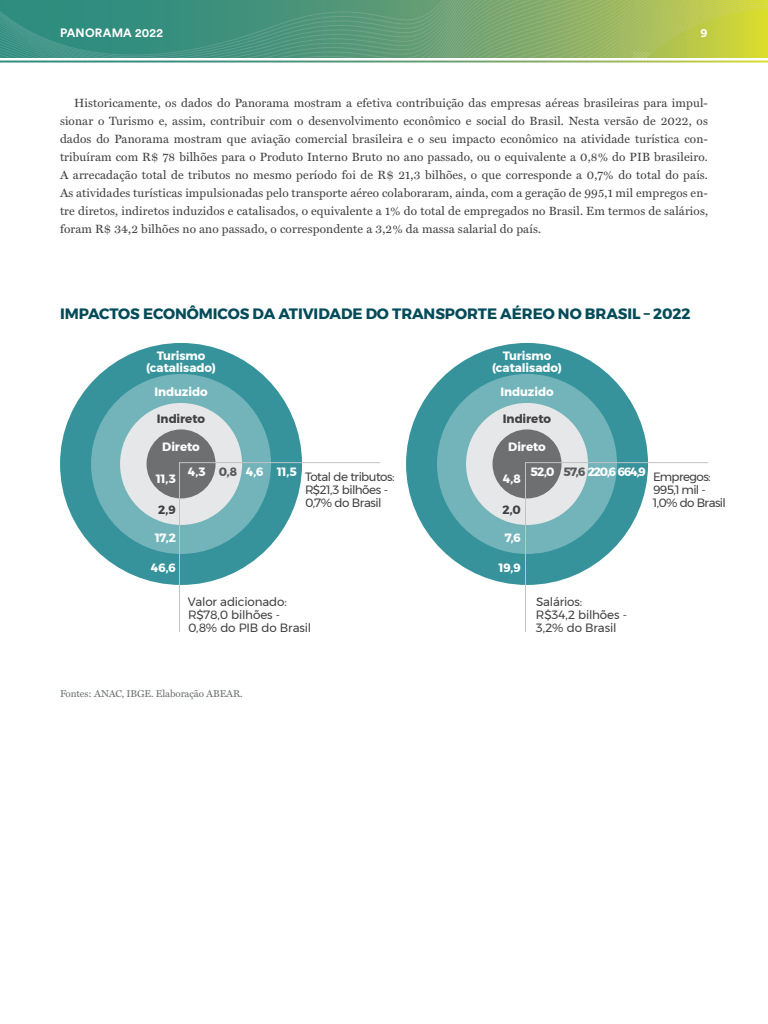
<style>
.page{position:relative;width:768px;height:1024px;background:#fff}
.page>*{position:absolute;margin:0;border:0;box-sizing:border-box;transform-origin:0 0}
.t1{font:700 15px "Montserrat";letter-spacing:-.005em;color:#044b5a}
.t2{font:12px/18px "Miller Text";letter-spacing:.01em;color:#414142;text-align:justify}
.t3{font:700 12px/12px "Montserrat";letter-spacing:-.01em;color:#fff;text-align:center}
.t4{font:12px/13px "Montserrat";letter-spacing:-.03em;color:#414142}
.t5{font:12px/13px "Montserrat";letter-spacing:-.01em;color:#414142}
.t6{font:12px/13px "Montserrat";letter-spacing:-.05em;color:#414142}
.t7{font:700 12px "Montserrat";letter-spacing:-.005em;color:#414142}
.t8{font:700 12px "Circular Std";letter-spacing:.015em;color:#fff}
.t9{font:10px "Miller Text";letter-spacing:-.01em;color:#6d6f71}
.s1{color:#58595b}
</style>
<div class="page">
<svg style="left:0;top:0;width:768px;height:58px"></svg>
<svg style="left:632px;top:31px;width:136px;height:27px"></svg>
<div style="left:60px;top:343px;width:242px;height:242px;background:#36939c;border-radius:50%"></div>
<div style="left:406px;top:343px;width:242px;height:242px;background:#36939c;border-radius:50%"></div>
<div style="left:91px;top:374px;width:180px;height:180px;background:#72b4ba;border-radius:50%"></div>
<div style="left:437px;top:374px;width:180px;height:180px;background:#72b4ba;border-radius:50%"></div>
<div style="left:120px;top:403px;width:122px;height:122px;background:#e6e7e8;border-radius:50%"></div>
<div style="left:466px;top:403px;width:122px;height:122px;background:#e6e7e8;border-radius:50%"></div>
<div style="left:147px;top:429px;width:69px;height:69px;background:#6d6f71;border-radius:50%"></div>
<div style="left:493px;top:429px;width:69px;height:69px;background:#6d6f71;border-radius:50%"></div>
<svg style="left:178px;top:462px;width:202px;height:170px"></svg>
<svg style="left:524px;top:462px;width:184px;height:170px"></svg>
<p class="t8" style="left:60px;top:25px;width:104px">PANORAMA 2022</p>
<p class="t8" style="left:701px;top:25px;width:8px">9</p>
<p class="t2" style="left:60px;top:94px;width:650px;text-indent:14px">Historicamente, os dados do Panorama mostram a efetiva contribuição das empresas aéreas brasileiras para impul&shy;sionar o Turismo e, assim, contribuir com o desenvolvimento econômico e social do Brasil. Nesta versão de 2022, os dados do Panorama mostram que aviação comercial brasileira e o seu impacto econômico na atividade turística con&shy;tribuíram com R$ 78 bilhões para o Produto Interno Bruto no ano passado, ou o equivalente a 0,8% do PIB brasileiro.<br>A arrecadação total de tributos no mesmo período foi de R$ 21,3 bilhões, o que corresponde a 0,7% do total do país.<br>As atividades turísticas impulsionadas pelo transporte aéreo colaboraram, ainda, com a geração de 995,1 mil empregos en&shy;tre diretos, indiretos induzidos e catalisados, o equivalente a 1% do total de empregados no Brasil. Em termos de salários, foram R$ 34,2 bilhões no ano passado, o correspondente a 3,2% da massa salarial do país.</p>
<p class="t1" style="left:60px;top:302px;width:632px">IMPACTOS ECONÔMICOS DA ATIVIDADE DO TRANSPORTE AÉREO NO BRASIL – 2022</p>
<p class="t3" style="left:146px;top:349px;width:71px">Turismo (catalisado)</p>
<p class="t3" style="left:492px;top:349px;width:71px">Turismo (catalisado)</p>
<p class="t3" style="left:154px;top:386px;width:55px">Induzido</p>
<p class="t3" style="left:500px;top:386px;width:55px">Induzido</p>
<p class="t7" style="left:157px;top:409px;width:50px">Indireto</p>
<p class="t7" style="left:503px;top:409px;width:50px">Indireto</p>
<p class="t3" style="left:162px;top:441px;width:39px">Direto</p>
<p class="t3" style="left:508px;top:441px;width:39px">Direto</p>
<p class="t3" style="left:219px;top:466px;width:80px"><span class="s1">0,8</span> 4,6 11,5</p>
<p class="t3" style="left:563px;top:466px;width:84px"><span class="s1">57,6</span> 220,6 664,9</p>
<p class="t3" style="left:188px;top:466px;width:19px">4,3</p>
<p class="t3" style="left:531px;top:466px;width:25px">52,0</p>
<p class="t4" style="left:305px;top:470px;width:91px">Total de tributos:<br>R$21,3 bilhões -<br>0,7% do Brasil</p>
<p class="t6" style="left:653px;top:470px;width:74px">Empregos:<br>995,1 mil -<br>1,0% do Brasil</p>
<p class="t3" style="left:156px;top:473px;width:21px">11,3</p>
<p class="t3" style="left:503px;top:473px;width:19px">4,8</p>
<p class="t7" style="left:158px;top:500px;width:19px">2,9</p>
<p class="t7" style="left:503px;top:500px;width:20px">2,0</p>
<p class="t3" style="left:155px;top:532px;width:22px">17,2</p>
<p class="t3" style="left:505px;top:532px;width:18px">7,6</p>
<p class="t3" style="left:151px;top:562px;width:26px">46,6</p>
<p class="t3" style="left:499px;top:562px;width:24px">19,9</p>
<p class="t4" style="left:188px;top:595px;width:125px">Valor adicionado:<br>R$78,0 bilhões -<br>0,8% do PIB do Brasil</p>
<p class="t5" style="left:536px;top:595px;width:93px">Salários:<br>R$34,2 bilhões -<br>3,2% do Brasil</p>
<p class="t9" style="left:60px;top:688px;width:184px">Fontes: ANAC, IBGE. Elaboração ABEAR.</p>
</div>
